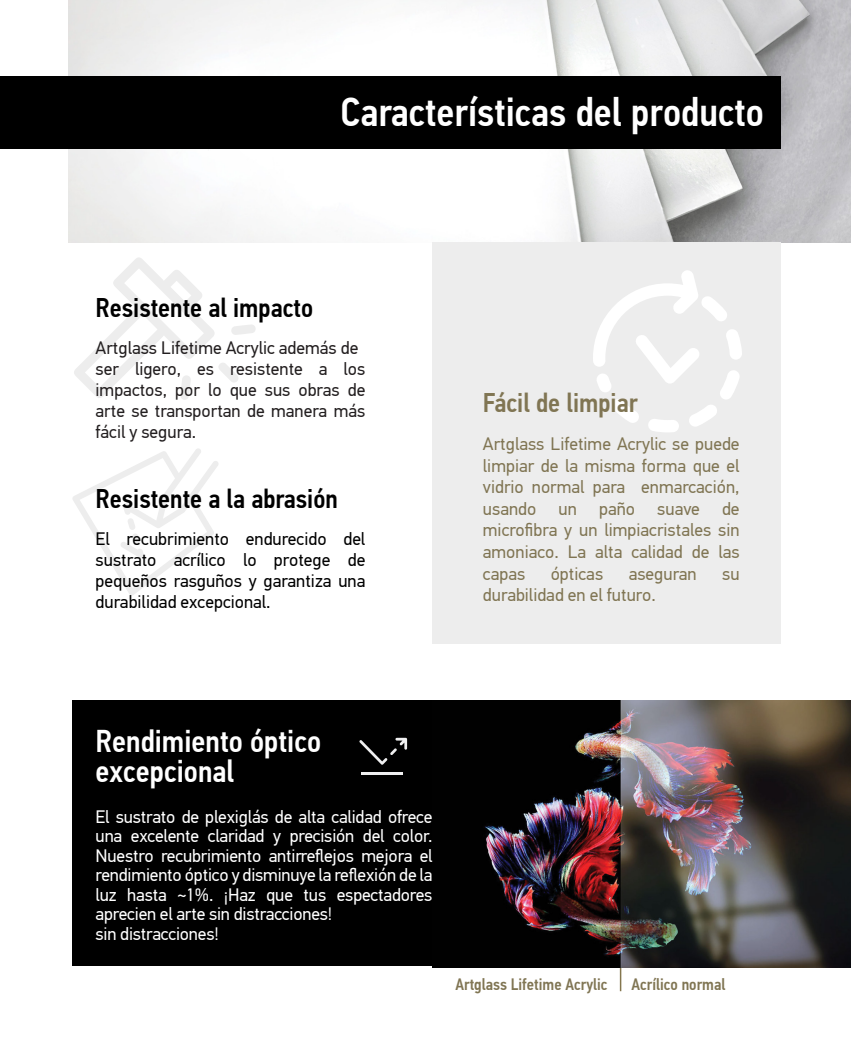
<style>
.page{position:relative;width:851px;height:1063px;background:#fff}
.page>*{position:absolute;margin:0;border:0;box-sizing:border-box;transform-origin:0 0}
.t1{font:500 40.5px "PF Din Text Cond Pro";color:#fff}
.t2{font:500 31.5px/30px "PF Din Text Cond Pro";color:#fff}
.t3{font:500 27px "PF Din Text Cond Pro";color:#000}
.t4{font:500 27px "PF Din Text Cond Pro";color:#807553}
.t5{font:18px/19.5px "PF Din Text Pro";letter-spacing:-.01em;color:#fff}
.t6{font:18px/21.6px "PF Din Text Pro";color:#807553;text-align:justify}
.t7{font:18px/21px "PF Din Text Pro";color:#231f20}
.t8{font:18px/21px "PF Din Text Pro";color:#000;text-align:justify}
.t9{font:500 16.5px "PF Din Text Cond Pro";color:#807553}
</style>
<div class="page">
<div style="left:72px;top:701px;width:778px;height:265px;background:#000"></div>
<img style="left:69px;top:0;width:781px;height:242px">
<div style="left:432px;top:242px;width:348px;height:402px;background:#ededed"></div>
<hr style="left:619px;top:701px;width:2px;height:290px;background:#84764e">
<svg style="left:72px;top:448px;width:146px;height:147px"></svg>
<svg style="left:74px;top:257px;width:181px;height:143px"></svg>
<div style="left:0;top:77px;width:780px;height:72px;background:#000"></div>
<svg style="left:593px;top:270px;width:149px;height:162px"></svg>
<svg style="left:359px;top:738px;width:48px;height:27px"></svg>
<hr style="left:361px;top:773px;width:42px;height:2px;background:#efeff0">
<img style="left:432px;top:701px;width:418px;height:266px">
<h1 class="t1" style="left:340px;top:88px;width:425px">Características del producto</h1>
<h3 class="t3" style="left:96px;top:291px;width:219px">Resistente al impacto</h3>
<p class="t7" style="left:96px;top:338px;width:271px">Artglass Lifetime Acrylic además de ser ligero, es resistente a los impactos, por lo que sus obras de arte se transportan de manera más fácil y segura.</p>
<h3 class="t3" style="left:96px;top:482px;width:244px">Resistente a la abrasión</h3>
<p class="t8" style="left:96px;top:529px;width:271px">El recubrimiento endurecido del sustrato acrílico lo protege de pequeños rasguños y garantiza una durabilidad excepcional.</p>
<h3 class="t4" style="left:483px;top:386px;width:156px">Fácil de limpiar</h3>
<p class="t6" style="left:483px;top:433px;width:258px">Artglass Lifetime Acrylic se puede limpiar de la misma forma que el vidrio normal para enmarcación, usando un paño suave de microfibra y un limpiacristales sin amoniaco. La alta calidad de las capas</p>
<p class="t6" style="left:550px;top:563px;width:54px">ópticas</p>
<p class="t6" style="left:628px;top:563px;width:70px">aseguran</p>
<p class="t6" style="left:722px;top:563px;width:19px">su</p>
<p class="t6" style="left:483px;top:584px;width:174px">durabilidad en el futuro.</p>
<h2 class="t2" style="left:96px;top:726px;width:227px">Rendimiento óptico excepcional</h2>
<p class="t5" style="left:96px;top:807px;width:338px">El sustrato de plexiglás de alta calidad ofrece una excelente claridad y precisión del color.<br>Nuestro recubrimiento antirreflejos mejora el rendimiento óptico y disminuye la reflexión de la luz hasta ~1%. ¡Haz que tus espectadores aprecien el arte sin distracciones!<br>sin distracciones!</p>
<p class="t9" style="left:455px;top:974px;width:154px">Artglass Lifetime Acrylic</p>
<p class="t9" style="left:631px;top:974px;width:95px">Acrílico normal</p>
</div>
